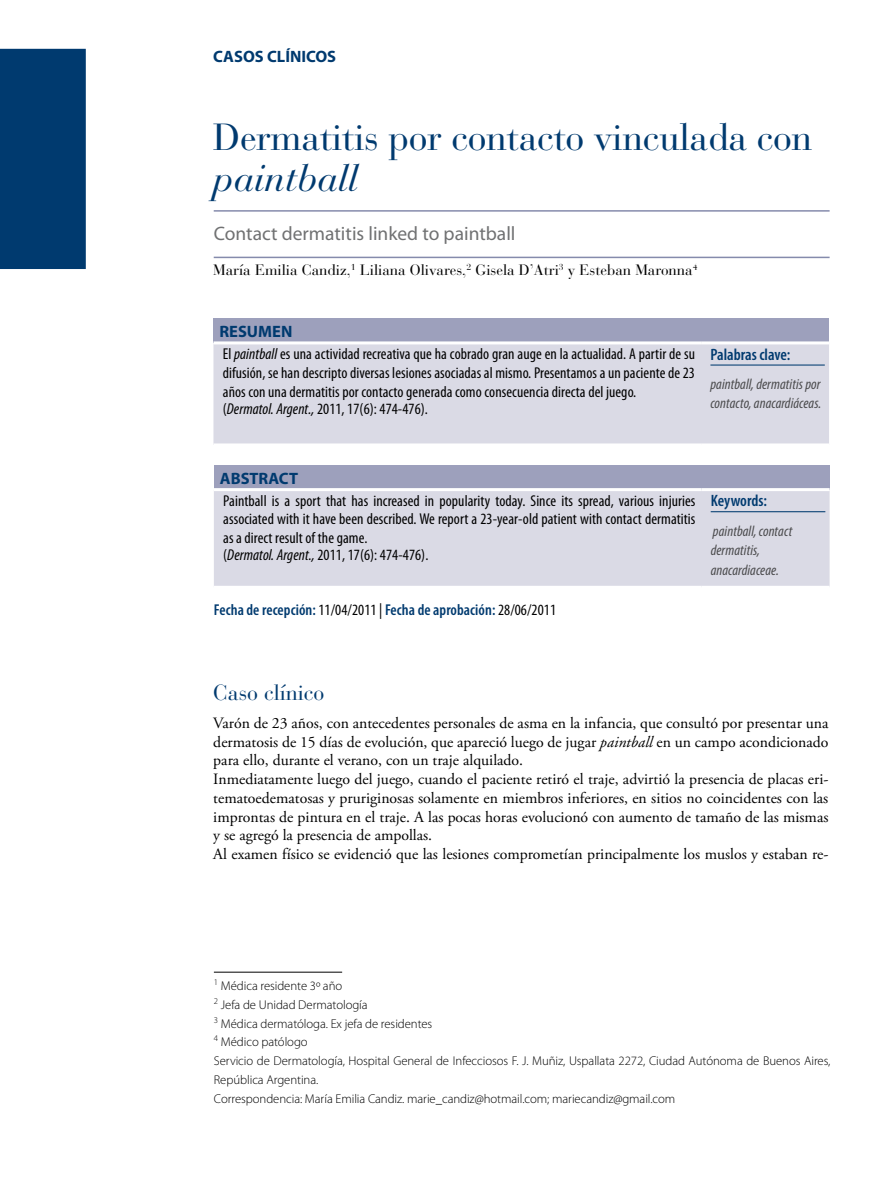
<style>
.page{position:relative;width:893px;height:1191px;background:#fff}
.page>*{position:absolute;margin:0;border:0;box-sizing:border-box;transform-origin:0 0}
.t1{font:37.5px "Bauer Bodoni";letter-spacing:-.01em;color:#003a6f}
.t2{font:italic 37.5px "Bauer Bodoni";letter-spacing:-.01em;color:#003a6f}
.t3{font:21.75px "Bauer Bodoni";color:#003a6f}
.t4{font:19.5px "Myriad Pro";color:#707172}
.t5{font:700 16.5px "Myriad Pro";color:#003a6f}
.t6{font:600 condensed 16.5px "Myriad Pro";color:#003a6f}
.t7{font:15.75px/18.8px "Adobe Garamond Pro";color:#000}
.t8{font:condensed 15.75px/18.8px "Myriad Pro";letter-spacing:.005em;color:#000;text-align:justify}
.t9{font:600 condensed 15.75px "Myriad Pro";letter-spacing:.005em;color:#003a6f}
.t10{font:italic condensed 15px/19.5px "Myriad Pro";letter-spacing:.005em;color:#4b4b4d}
.t11{font:15px "Bauer Bodoni";color:#000}
.t12{font:300 12.75px/18.8px "Myriad Pro";letter-spacing:-.005em;color:#000}
.s1{font-style:italic}
.s2{font-weight:400;color:#000}
.s3{font-family:"Adobe Garamond";font-style:italic}
</style>
<div class="page">
<div style="left:0;top:49px;width:86px;height:220px;background:#003a6f"></div>
<hr style="left:214px;top:210px;width:616px;height:2px;background:#858bac">
<hr style="left:214px;top:257px;width:616px;height:1px;background:#858bac">
<div style="left:213px;top:318px;width:616px;height:25px;background:#9da0bc"></div>
<div style="left:213px;top:344px;width:616px;height:99px;background:#dadae5"></div>
<hr style="left:213px;top:341px;width:488px;height:3px;background:#fff">
<hr style="left:701px;top:341px;width:128px;height:3px;background:#fff">
<hr style="left:710px;top:364px;width:115px;height:1px;background:#003a6f">
<div style="left:214px;top:465px;width:616px;height:24px;background:#9da0bc"></div>
<div style="left:214px;top:491px;width:616px;height:95px;background:#dadae5"></div>
<hr style="left:214px;top:488px;width:487px;height:3px;background:#fff">
<hr style="left:701px;top:488px;width:129px;height:3px;background:#fff">
<hr style="left:711px;top:511px;width:114px;height:1px;background:#003a6f">
<hr style="left:214px;top:971px;width:128px;height:1px;background:#000">
<p class="t5" style="left:213px;top:46px;width:124px">CASOS CLÍNICOS</p>
<h1 class="t1" style="left:213px;top:115px;width:601px">Dermatitis por contacto vinculada con</h1>
<h1 class="t2" style="left:213px;top:155px;width:147px">paintball</h1>
<p class="t4" style="left:214px;top:221px;width:303px">Contact dermatitis linked to paintball</p>
<p class="t11" style="left:213px;top:261px;width:486px">María Emilia Candiz,<sup>1</sup> Liliana Olivares,<sup>2</sup> Gisela D’Atri<sup>3</sup> y Esteban Maronna<sup>4</sup></p>
<p class="t5" style="left:219px;top:320px;width:74px">RESUMEN</p>
<p class="t8" style="left:223px;top:344px;width:474px">El <span class="s1">paintball</span> es una actividad recreativa que ha cobrado gran auge en la actualidad. A partir de su difusión, se han descripto diversas lesiones asociadas al mismo. Presentamos a un paciente de 23 años con una dermatitis por contacto generada como consecuencia directa del juego.</p>
<p class="t8" style="left:223px;top:399px;width:207px">(<span class="s1">Dermatol. Argent.,</span> 2011, 17(6): 474-476).</p>
<p class="t6" style="left:710px;top:344px;width:81px">Palabras clave:</p>
<p class="t10" style="left:710px;top:374px;width:113px">paintball, dermatitis por contacto, anacardiáceas.</p>
<p class="t5" style="left:220px;top:467px;width:80px">ABSTRACT</p>
<p class="t8" style="left:223px;top:491px;width:474px">Paintball is a sport that has increased in popularity today. Since its spread, various injuries associated with it have been described. We report a 23-year-old patient with contact dermatitis as a direct result of the game.</p>
<p class="t8" style="left:223px;top:545px;width:207px">(<span class="s1">Dermatol. Argent.,</span> 2011, 17(6): 474-476).</p>
<p class="t9" style="left:214px;top:600px;width:344px">Fecha de recepción: <span class="s2">11/04/2011 |</span> Fecha de aprobación: <span class="s2">28/06/2011</span></p>
<p class="t6" style="left:711px;top:490px;width:58px">Keywords:</p>
<p class="t10" style="left:711px;top:520px;width:83px">paintball, contact dermatitis, anacardiaceae.</p>
<h2 class="t3" style="left:213px;top:679px;width:113px">Caso clínico</h2>
<p class="t7" style="left:213px;top:714px;width:617px">Varón de 23 años, con antecedentes personales de asma en la infancia, que consultó por presentar una dermatosis de 15 días de evolución, que apareció luego de jugar <span class="s3">paintball</span> en un campo acondicionado para ello, durante el verano, con un traje alquilado.<br>Inmediatamente luego del juego, cuando el paciente retiró el traje, advirtió la presencia de placas eri&shy;tematoedematosas y pruriginosas solamente en miembros inferiores, en sitios no coincidentes con las improntas de pintura en el traje. A las pocas horas evolucionó con aumento de tamaño de las mismas y se agregó la presencia de ampollas.<br>Al examen físico se evidenció que las lesiones comprometían principalmente los muslos y estaban re-</p>
<p class="t12" style="left:214px;top:976px;width:618px"><sup>1</sup> Médica residente 3º año<br><sup>2</sup> Jefa de Unidad Dermatología<br><sup>3</sup> Médica dermatóloga. Ex jefa de residentes<br><sup>4</sup> Médico patólogo<br>Servicio de Dermatología, Hospital General de Infecciosos F. J. Muñiz, Uspallata 2272, Ciudad Autónoma de Buenos Aires, República Argentina.<br>Correspondencia: María Emilia Candiz. marie_candiz@hotmail.com; mariecandiz@gmail.com</p>
</div>
